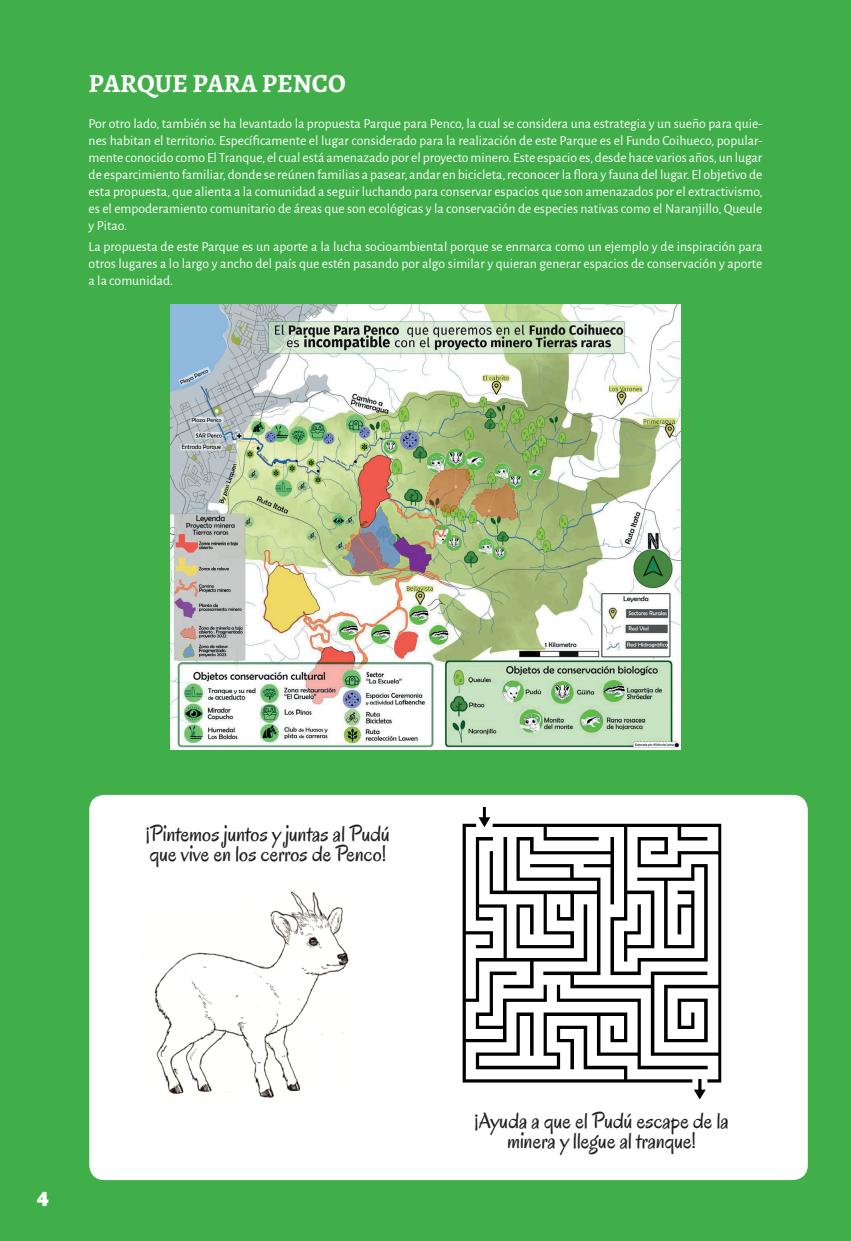
<style>
.page{position:relative;width:851px;height:1241px;background:#fff}
.page>*{position:absolute;margin:0;border:0;box-sizing:border-box;transform-origin:0 0}
.tit{font:700 26.25px "Alegreya";color:#fff}
.t1{font:900 23.75px "Alegreya";color:#fff}
.texto{font:22.5px/20px "Oregano";color:#231f20}
.texto-2{font:13.75px/17px "Alegreya Sans";color:#fff;text-align:justify}
</style>
<div class="page">
<div style="left:0;top:0;width:850px;height:1240px;background:#40ae49"></div>
<div style="left:89px;top:794px;width:718px;height:385px;background:#fff;border-radius:15px"></div>
<img style="left:142px;top:886px;width:207px;height:212px">
<img style="left:449px;top:794px;width:301px;height:305px">
<img style="left:171px;top:304px;width:509px;height:445px">
<p class="tit" style="left:89px;top:67px;width:258px">PARQUE PARA PENCO</p>
<p class="texto-2" style="left:89px;top:114px;width:675px">Por otro lado, también se ha levantado la propuesta Parque para Penco, la cual se considera una estrategia y un sueño para quie&shy;nes habitan el territorio. Específicamente el lugar considerado para la realización de este Parque es el Fundo Coihueco, popular&shy;mente conocido como El Tranque, el cual está amenazado por el proyecto minero. Este espacio es, desde hace varios años, un lugar de esparcimiento familiar, donde se reúnen familias a pasear, andar en bicicleta, reconocer la flora y fauna del lugar. El objetivo de esta propuesta, que alienta a la comunidad a seguir luchando para conservar espacios que son amenazados por el extractivismo, es el empoderamiento comunitario de áreas que son ecológicas y la conservación de especies nativas como el Naranjillo, Queule y Pitao.</p>
<p class="texto-2" style="left:89px;top:237px;width:675px">La propuesta de este Parque es un aporte a la lucha socioambiental porque se enmarca como un ejemplo y de inspiración para otros lugares a lo largo y ancho del país que estén pasando por algo similar y quieran generar espacios de conservación y aporte a la comunidad.</p>
<p class="t1" style="left:37px;top:1179px;width:13px">4</p>
<p class="texto" style="left:146px;top:823px;width:245px">¡Pintemos juntos y juntas al Pudú que vive en los cerros de Penco!</p>
<p class="texto" style="left:474px;top:1110px;width:256px;text-align:center">¡Ayuda a que el Pudú escape de la minera y llegue al tranque!</p>
</div>
